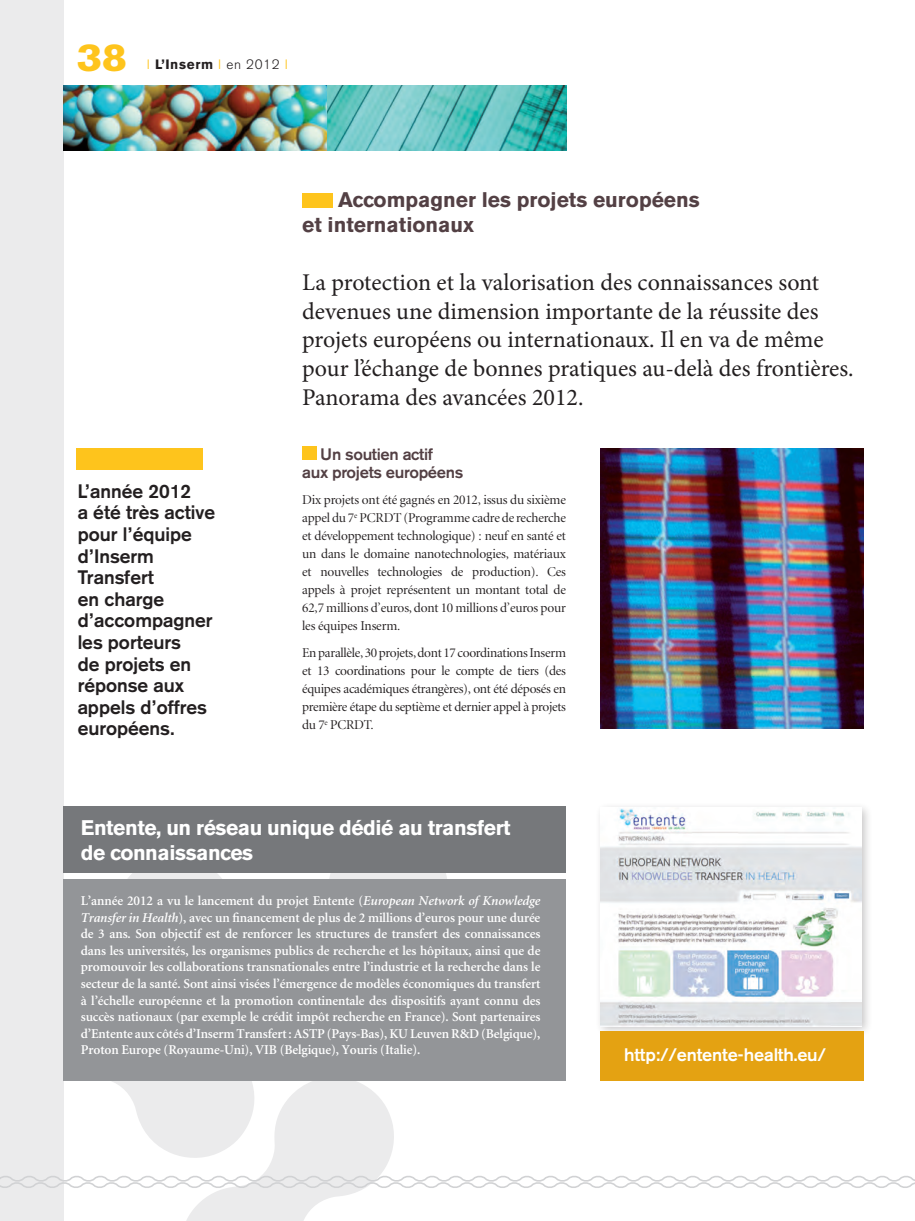
<style>
.page{position:relative;width:915px;height:1221px;background:#fff}
.page>*{position:absolute;margin:0;border:0;box-sizing:border-box;transform-origin:0 0}
.t1{font:700 38.7px "Akzidenz Grotesk BE";color:#fec41c;scale:1.2 1}
.t2{font:24px/28.8px "Minion Pro";color:#231f20}
.t3{font:700 21px/25.2px "Akzidenz Grotesk BE";letter-spacing:-.02em;color:#fff}
.t4{font:700 21px/25.2px "Akzidenz Grotesk BE";color:#534044}
.t5{font:700 19.2px/21.6px "Akzidenz Grotesk";color:#231f20}
.t6{font:500 18px "Akzidenz Grotesk BE";letter-spacing:-.01em;color:#fff}
.t7{font:500 16.5px/18px "Akzidenz Grotesk BE";letter-spacing:-.02em;color:#534044}
.t8{font:600 13.5px/16.5px "Minion";letter-spacing:-.01em;color:#fff;text-align:justify}
.t9{font:13.5px/18px "Minion Display";letter-spacing:-.015em;color:#231f20;text-align:justify}
.t10{font:700 13.5px "Akzidenz Grotesk BE";letter-spacing:.05em;color:#231f20}
.s1{font-weight:300;color:#fec41c}
.s2{font-weight:300}
.s3{font-style:italic}
</style>
<div class="page">
<svg style="left:64px;top:872px;width:169px;height:7px"></svg>
<svg style="left:233px;top:872px;width:217px;height:7px;fill:#ebebec"></svg>
<div style="left:0;top:0;width:64px;height:1220px;background:#ebebec"></div>
<div style="left:302px;top:446px;width:14px;height:14px;background:#fec41c"></div>
<img style="left:600px;top:449px;width:262px;height:279px">
<div style="left:594px;top:801px;width:278px;height:236px;background:#231f20;opacity:.25"></div>
<img style="left:600px;top:807px;width:260px;height:218px">
<svg style="left:0;top:1075px;width:914px;height:145px"></svg>
<div style="left:302px;top:193px;width:30px;height:14px;background:#fec41c"></div>
<div style="left:64px;top:879px;width:502px;height:201px;background:#939598"></div>
<div style="left:64px;top:806px;width:502px;height:66px;background:#76787b"></div>
<img style="left:64px;top:85px;width:502px;height:66px">
<div style="left:77px;top:449px;width:126px;height:21px;background:#fec41c"></div>
<div style="left:600px;top:1030px;width:263px;height:50px;background:#e4a212"></div>
<h1 class="t1" style="left:77px;top:35px;width:44px">38</h1>
<p class="t10" style="left:147px;top:56px;width:142px"><span class="s1">I</span> L’Inserm <span class="s1">I</span> <span class="s2">en 2012</span> <span class="s1">I</span></p>
<h3 class="t5" style="left:78px;top:480px;width:139px">L’année 2012<br>a été très active pour l’équipe d’Inserm<br>Transfert<br>en charge d’accompagner les porteurs<br>de projets en réponse aux appels d’offres européens.</h3>
<h3 class="t4" style="left:302px;top:187px;width:399px;text-indent:36px">Accompagner les projets européens et internationaux</h3>
<p class="t2" style="left:302px;top:268px;width:553px">La protection et la valorisation des connaissances sont devenues une dimension importante de la réussite des projets européens ou internationaux. Il en va de même pour l’échange de bonnes pratiques au-delà des frontières.<br>Panorama des avancées 2012.</p>
<p class="t7" style="left:302px;top:445px;width:163px;text-indent:18px">Un soutien actif<br>aux projets européens</p>
<p class="t9" style="left:302px;top:491px;width:265px">Dix projets ont été gagnés en 2012, issus du sixième appel du 7<sup>e</sup> PCRDT (Programme cadre de recherche et développement technologique) : neuf en santé et un dans le domaine nanotechnologies, matériaux et nouvelles technologies de production). Ces appels à projet représentent un montant total de 62,7 millions d’euros, dont 10 millions d’euros pour les équipes Inserm.</p>
<p class="t9" style="left:302px;top:644px;width:265px">En parallèle, 30 projets, dont 17 coordinations Inserm et 13 coordinations pour le compte de tiers (des équipes académiques étrangères), ont été déposés en première étape du septième et dernier appel à projets du 7<sup>e</sup> PCRDT.</p>
<h3 class="t3" style="left:81px;top:814px;width:431px">Entente, un réseau unique dédié au transfert de connaissances</h3>
<p class="t8" style="left:81px;top:893px;width:461px">L’année 2012 a vu le lancement du projet Entente (<span class="s3">European Network of Knowledge Transfer in Health</span>), avec un financement de plus de 2 millions d’euros pour une durée de 3 ans. Son objectif est de renforcer les structures de transfert des connaissances dans les universités, les organismes publics de recherche et les hôpitaux, ainsi que de promouvoir les collaborations transnationales entre l’industrie et la recherche dans le secteur de la santé. Sont ainsi visées l’émergence de modèles économiques du transfert à l’échelle européenne et la promotion continentale des dispositifs ayant connu des succès nationaux (par exemple le crédit impôt recherche en France). Sont partenaires d’Entente aux côtés d’Inserm Transfert : ASTP (Pays-Bas), KU Leuven R&amp;D (Belgique), Proton Europe (Royaume-Uni), VIB (Belgique), Youris (Italie).</p>
<h3 class="t6" style="left:624px;top:1043px;width:203px">http://entente-health.eu/</h3>
</div>
